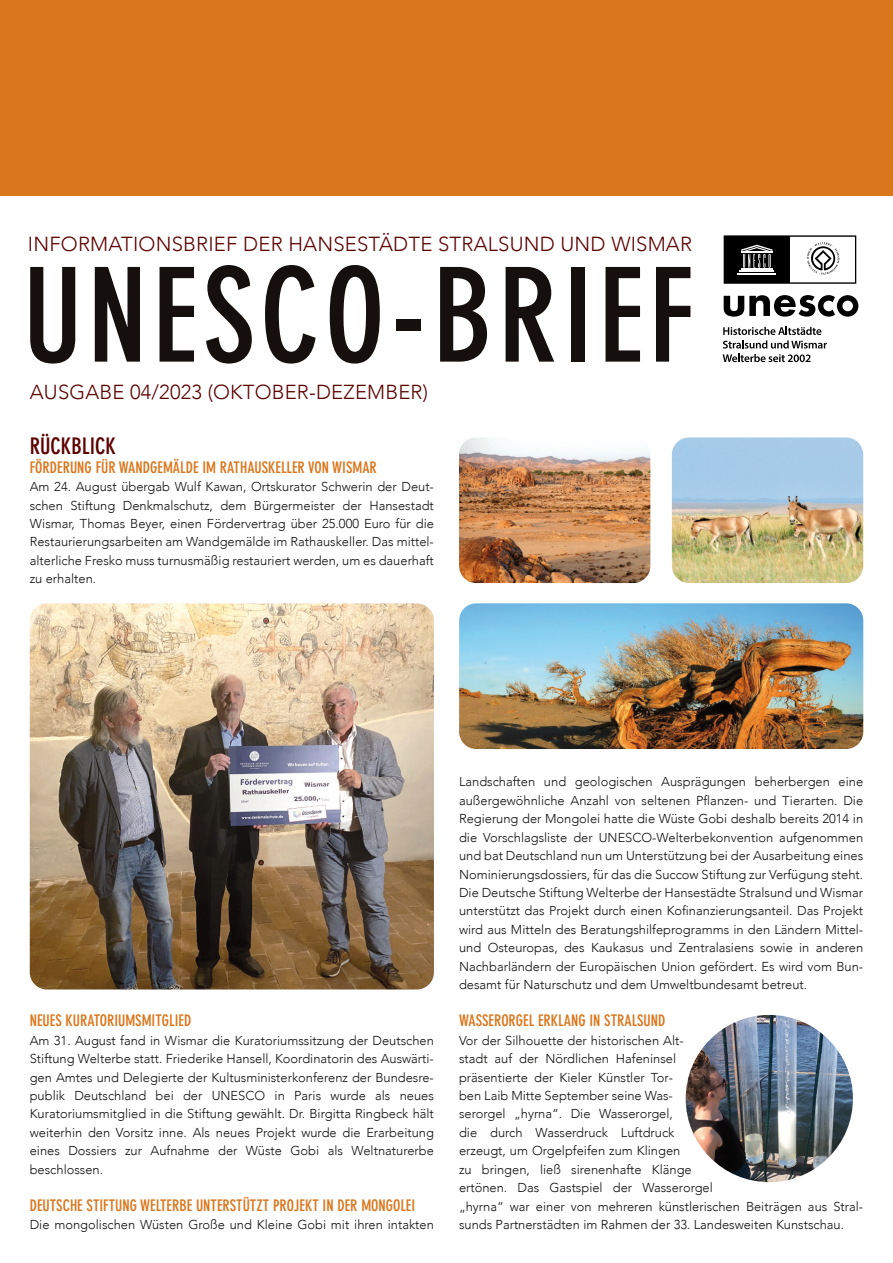
<style>
.page{position:relative;width:893px;height:1263px;background:#fff}
.page>*{position:absolute;margin:0;border:0;box-sizing:border-box;transform-origin:0 0}
.t1{font:700 condensed 128.7px "DIN Neuzeit Grotesk Std";letter-spacing:.04em;color:#15100d}
.t2{font:700 condensed 22.5px "DIN Neuzeit Grotesk Std";color:#5d0000}
.t3{font:300 20.25px "Avenir";letter-spacing:.01em;color:#5d0000}
.t4{font:700 condensed 15.75px "DIN Neuzeit Grotesk Std";color:#da761c}
.t5{font:300 12.9px/18.5px "Avenir";color:#121110;text-align:justify}
</style>
<div class="page">
<img style="left:672px;top:437px;width:191px;height:146px;border-radius:17px">
<div style="left:0;top:0;width:893px;height:196px;background:#da761c"></div>
<img style="left:459px;top:437px;width:191px;height:146px;border-radius:17px">
<img style="left:459px;top:603px;width:404px;height:146px;border-radius:17px">
<img style="left:30px;top:603px;width:404px;height:386px;border-radius:17px">
<svg style="left:723px;top:327px;width:104px;height:35px"></svg>
<svg style="left:724px;top:295px;width:134px;height:22px"></svg>
<svg style="left:724px;top:235px;width:132px;height:49px"></svg>
<img style="left:686px;top:1015px;width:167px;height:167px;border-radius:50%">
<h3 class="t3" style="left:28px;top:230px;width:666px">INFORMATIONSBRIEF DER HANSESTÄDTE STRALSUND UND WISMAR</h3>
<h1 class="t1" style="left:23px;top:264px;width:672px">UNESCO-BRIEF</h1>
<h3 class="t3" style="left:30px;top:379px;width:400px">AUSGABE 04/2023 (OKTOBER-DEZEMBER)</h3>
<h2 class="t2" style="left:30px;top:437px;width:88px">RÜCKBLICK</h2>
<p class="t4" style="left:30px;top:461px;width:349px">FÖRDERUNG FÜR WANDGEMÄLDE IM RATHAUSKELLER VON WISMAR</p>
<p class="t5" style="left:30px;top:477px;width:406px">Am 24. August übergab Wulf Kawan, Ortskurator Schwerin der Deut&shy;schen Stiftung Denkmalschutz, dem Bürgermeister der Hansestadt Wismar, Thomas Beyer, einen Fördervertrag über 25.000 Euro für die Restaurierungsarbeiten am Wandgemälde im Rathauskeller. Das mittel&shy;alterliche Fresko muss turnusmäßig restauriert werden, um es dauerhaft zu erhalten.</p>
<p class="t4" style="left:30px;top:1014px;width:163px">NEUES KURATORIUMSMITGLIED</p>
<p class="t5" style="left:30px;top:1031px;width:406px">Am 31. August fand in Wismar die Kuratoriumssitzung der Deutschen Stiftung Welterbe statt. Friederike Hansell, Koordinatorin des Auswärti&shy;gen Amtes und Delegierte der Kultusministerkonferenz der Bundesre&shy;publik Deutschland bei der UNESCO in Paris wurde als neues Kuratoriumsmitglied in die Stiftung gewählt. Dr. Birgitta Ringbeck hält weiterhin den Vorsitz inne. Als neues Projekt wurde die Erarbeitung eines Dossiers zur Aufnahme der Wüste Gobi als Weltnaturerbe beschlossen.</p>
<p class="t4" style="left:30px;top:1199px;width:387px">DEUTSCHE STIFTUNG WELTERBE UNTERSTÜTZT PROJEKT IN DER MONGOLEI</p>
<p class="t5" style="left:30px;top:1215px;width:406px">Die mongolischen Wüsten Große und Kleine Gobi mit ihren intakten</p>
<p class="t5" style="left:459px;top:773px;width:406px">Landschaften und geologischen Ausprägungen beherbergen eine außergewöhnliche Anzahl von seltenen Pflanzen- und Tierarten. Die Regierung der Mongolei hatte die Wüste Gobi deshalb bereits 2014 in die Vorschlagsliste der UNESCO-Welterbekonvention aufgenommen und bat Deutschland nun um Unterstützung bei der Ausarbeitung eines Nominierungsdossiers, für das die Succow Stiftung zur Verfügung steht.<br>Die Deutsche Stiftung Welterbe der Hansestädte Stralsund und Wismar unterstützt das Projekt durch einen Kofinanzierungsanteil. Das Projekt wird aus Mitteln des Beratungshilfeprogramms in den Ländern Mittel&shy;und Osteuropas, des Kaukasus und Zentralasiens sowie in anderen Nachbarländern der Europäischen Union gefördert. Es wird vom Bun&shy;desamt für Naturschutz und dem Umweltbundesamt betreut.</p>
<p class="t4" style="left:459px;top:1014px;width:208px">WASSERORGEL ERKLANG IN STRALSUND</p>
<p class="t5" style="left:459px;top:1031px;width:406px;text-align:left">Vor der Silhouette der historischen Alt-<br>stadt auf der Nördlichen Hafeninsel<br>präsentierte der Kieler Künstler Tor-<br>ben Laib Mitte September seine Was-<br>serorgel „hyrna“. Die Wasserorgel,<br>die durch Wasserdruck Luftdruck<br>erzeugt, um Orgelpfeifen zum Klingen<br>zu bringen, ließ sirenenhafte Klänge<br>ertönen. Das Gastspiel der Wasserorgel<br>„hyrna“ war einer von mehreren künstlerischen Beiträgen aus Stral&shy;sunds Partnerstädten im Rahmen der 33. Landesweiten Kunstschau.</p>
</div>
